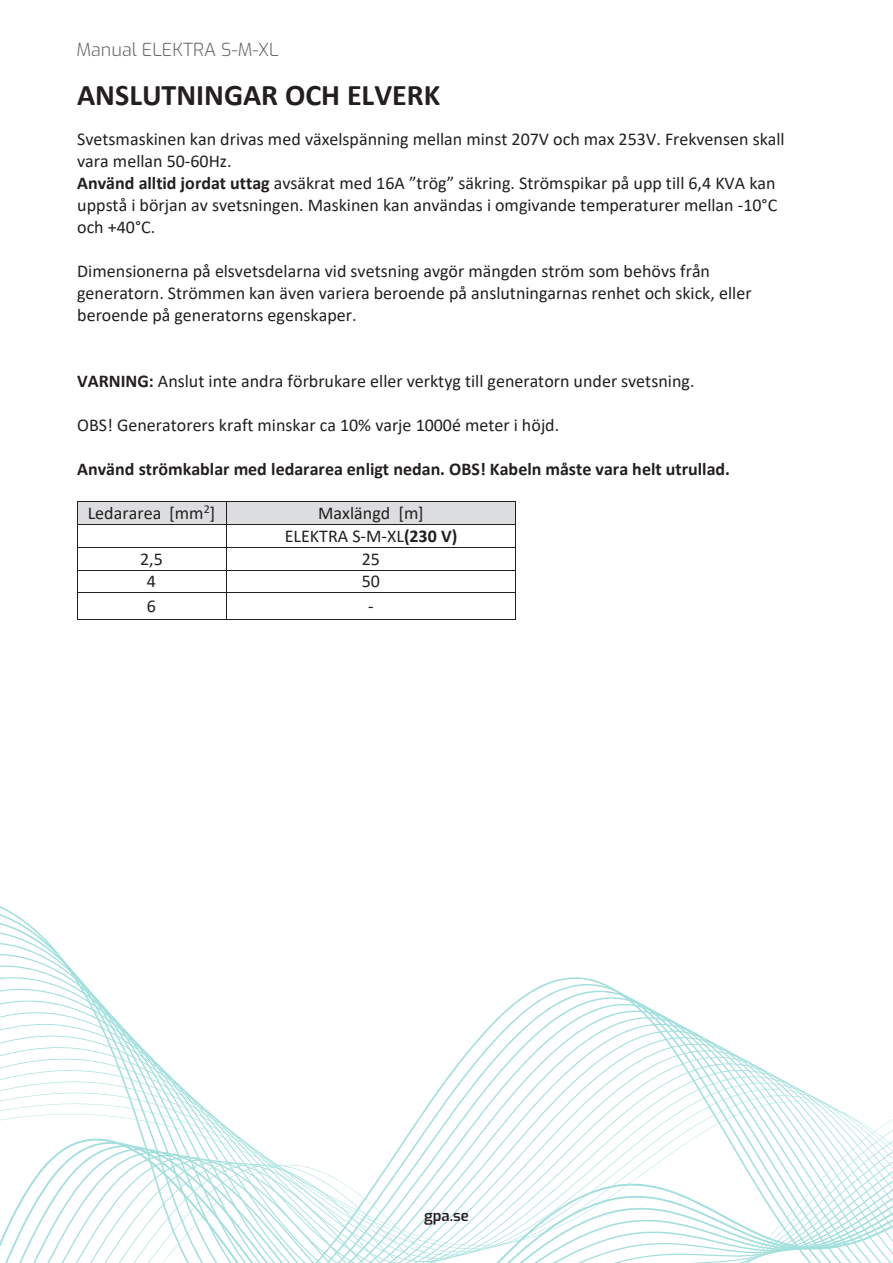
<style>
.page{position:relative;width:893px;height:1263px;background:#fff}
.page>*{position:absolute;margin:0;border:0;box-sizing:border-box;transform-origin:0 0}
.t1{font:700 30px "Calibri";color:#231f20}
.t2{font:18px/22px "Calibri";color:#231f20}
.t3{font:700 18px "Calibri";color:#231f20}
.t4{font:300 18px "Exo";color:#636366}
.t5{font:600 15px "Exo";color:#231f20}
.t6{font:15px "Times New Roman";color:#231f20}
.s1{font-weight:700}
</style>
<div class="page">
<svg style="left:0;top:906px;width:893px;height:357px"></svg>
<div style="left:78px;top:502px;width:148px;height:22px;background:#dcdddf"></div>
<div style="left:227px;top:502px;width:288px;height:22px;background:#dcdddf"></div>
<hr style="left:77px;top:502px;width:149px;height:1px;background:#231f20">
<hr style="left:226px;top:502px;width:289px;height:1px;background:#231f20">
<hr style="left:77px;top:524px;width:149px;height:1px;background:#231f20">
<hr style="left:226px;top:524px;width:289px;height:1px;background:#231f20">
<hr style="left:77px;top:547px;width:149px;height:1px;background:#231f20">
<hr style="left:226px;top:547px;width:289px;height:1px;background:#231f20">
<hr style="left:77px;top:570px;width:149px;height:1px;background:#231f20">
<hr style="left:226px;top:570px;width:289px;height:1px;background:#231f20">
<hr style="left:77px;top:592px;width:149px;height:1px;background:#231f20">
<hr style="left:226px;top:592px;width:289px;height:1px;background:#231f20">
<svg style="left:77px;top:503px;width:1px;height:116px"></svg>
<hr style="left:77px;top:619px;width:149px;height:1px;background:#231f20">
<svg style="left:226px;top:503px;width:1px;height:116px"></svg>
<hr style="left:226px;top:619px;width:289px;height:1px;background:#231f20">
<svg style="left:515px;top:502px;width:1px;height:118px"></svg>
<p class="t4" style="left:77px;top:37px;width:204px">Manual ELEKTRA S-M-XL</p>
<h1 class="t1" style="left:77px;top:74px;width:365px">ANSLUTNINGAR OCH ELVERK</h1>
<p class="t2" style="left:77px;top:128px;width:709px">Svetsmaskinen kan drivas med växelspänning mellan minst 207V och max 253V. Frekvensen skall vara mellan 50-60Hz.<br><span class="s1">Använd alltid jordat uttag</span> avsäkrat med 16A ”trög” säkring. Strömspikar på upp till 6,4 KVA kan uppstå i början av svetsningen. Maskinen kan användas i omgivande temperaturer mellan -10°C och +40°C.</p>
<p class="t2" style="left:77px;top:260px;width:676px">Dimensionerna på elsvetsdelarna vid svetsning avgör mängden ström som behövs från generatorn. Strömmen kan även variera beroende på anslutningarnas renhet och skick, eller beroende på generatorns egenskaper.</p>
<p class="t2" style="left:77px;top:369px;width:619px"><span class="s1">VARNING:</span> Anslut inte andra förbrukare eller verktyg till generatorn under svetsning.</p>
<p class="t2" style="left:77px;top:413px;width:484px">OBS! Generatorers kraft minskar ca 10% varje 1000é meter i höjd.</p>
<p class="t3" style="left:77px;top:456px;width:654px">Använd strömkablar med ledararea enligt nedan. OBS! Kabeln måste vara helt utrullad.</p>
<p class="t2" style="left:88px;top:502px;width:129px">Ledararea [mm<sup>2</sup>]</p>
<p class="t2" style="left:285px;top:502px;width:174px;line-height:22.6px;text-align:center">Maxlängd [m]<br>ELEKTRA S-M-XL<span class="s1">(230 V)</span></p>
<p class="t2" style="left:140px;top:547px;width:24px">2,5</p>
<p class="t2" style="left:362px;top:547px;width:20px">25</p>
<p class="t2" style="left:147px;top:570px;width:11px">4</p>
<p class="t2" style="left:362px;top:570px;width:20px">50</p>
<p class="t2" style="left:147px;top:595px;width:11px">6</p>
<p class="t2" style="left:368px;top:595px;width:7px">-</p>
<p class="t6" style="left:431px;top:1203px;width:17px">10</p>
<p class="t5" style="left:424px;top:1205px;width:46px">gpa.se</p>
</div>
